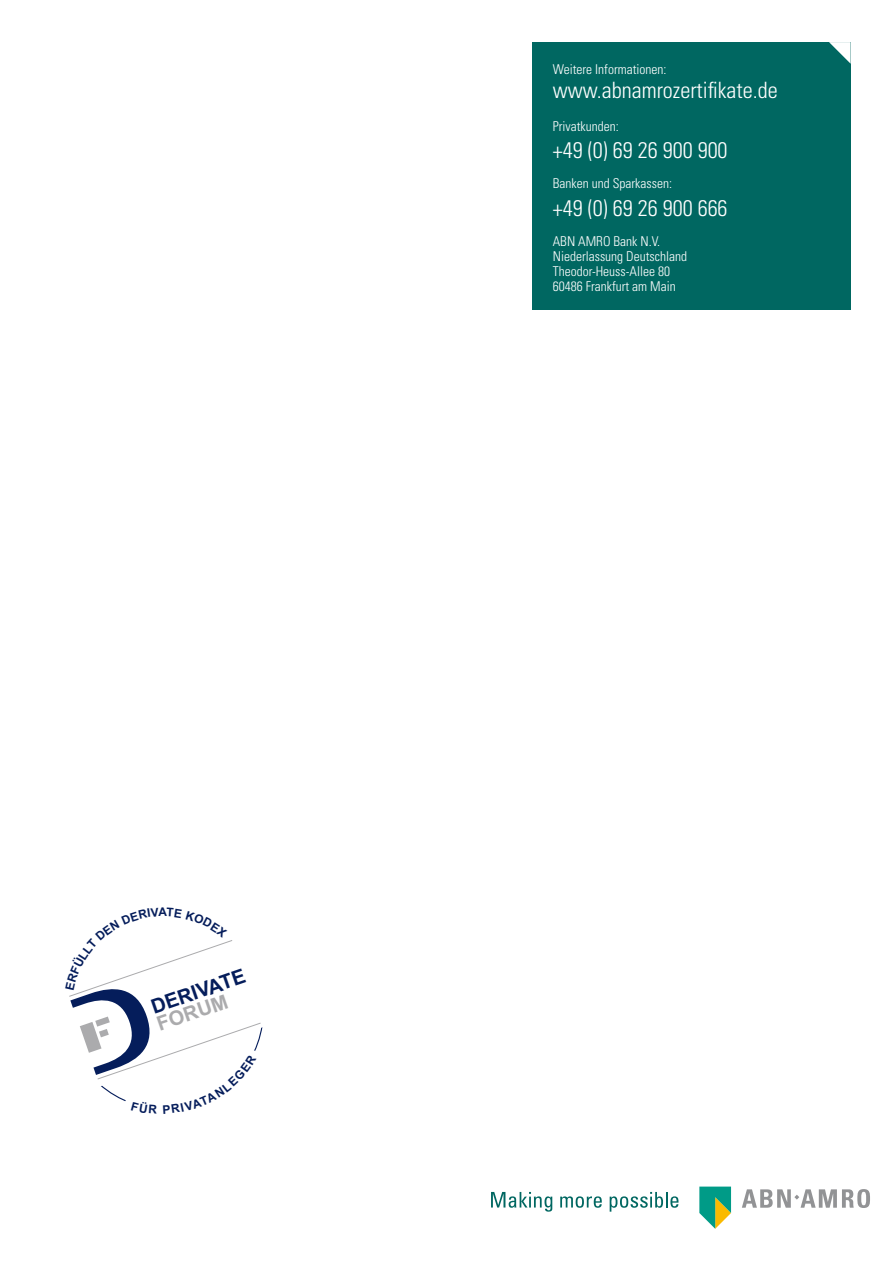
<style>
.page{position:relative;width:893px;height:1263px;background:#fff}
.page>*{position:absolute;margin:0;border:0;box-sizing:border-box;transform-origin:0 0}
.t1{font:300 condensed 22.5px "Univers";color:#fff}
.t2{font:700 20.1px "Arial";color:#051d5b}
.t3{font:700 20.1px "Arial";color:#ababad}
.t4{font:300 condensed 13.5px/15px "Univers";color:#fff}
.t5{font:700 12px "Arial";color:#051d5b}
</style>
<div class="page">
<svg style="left:742px;top:1189px;width:128px;height:19px"></svg>
<svg style="left:699px;top:1186px;width:32px;height:43px"></svg>
<svg style="left:491px;top:1192px;width:61px;height:20px"></svg>
<svg style="left:560px;top:1196px;width:42px;height:12px"></svg>
<svg style="left:610px;top:1192px;width:68px;height:20px"></svg>
<div style="left:531px;top:43px;width:319px;height:267px;background:#006761"></div>
<svg style="left:829px;top:42px;width:22px;height:22px"></svg>
<svg style="left:69px;top:940px;width:194px;height:162px"></svg>
<p class="t5" style="left:158px;top:905px;width:10px">A</p>
<h2 class="t2" style="left:148px;top:997px;width:100px;rotate:-19deg">DERIVATE</h2>
<h2 class="t3" style="left:154px;top:1014px;width:75px;rotate:-19deg">FORUM</h2>
<p class="t4" style="left:553px;top:62px;width:115px">Weitere Informationen:</p>
<h1 class="t1" style="left:553px;top:77px;width:227px">www.abnamrozertifikate.de</h1>
<p class="t4" style="left:553px;top:119px;width:67px">Privatkunden:</p>
<h1 class="t1" style="left:553px;top:137px;width:176px">+49 (0) 69 26 900 900</h1>
<p class="t4" style="left:553px;top:176px;width:121px">Banken und Sparkassen:</p>
<h1 class="t1" style="left:553px;top:194px;width:176px">+49 (0) 69 26 900 666</h1>
<p class="t4" style="left:553px;top:233px;width:136px">ABN AMRO Bank N.V.<br>Niederlassung Deutschland<br>Theodor-Heuss-Allee 80<br>60486 Frankfurt am Main</p>
</div>
